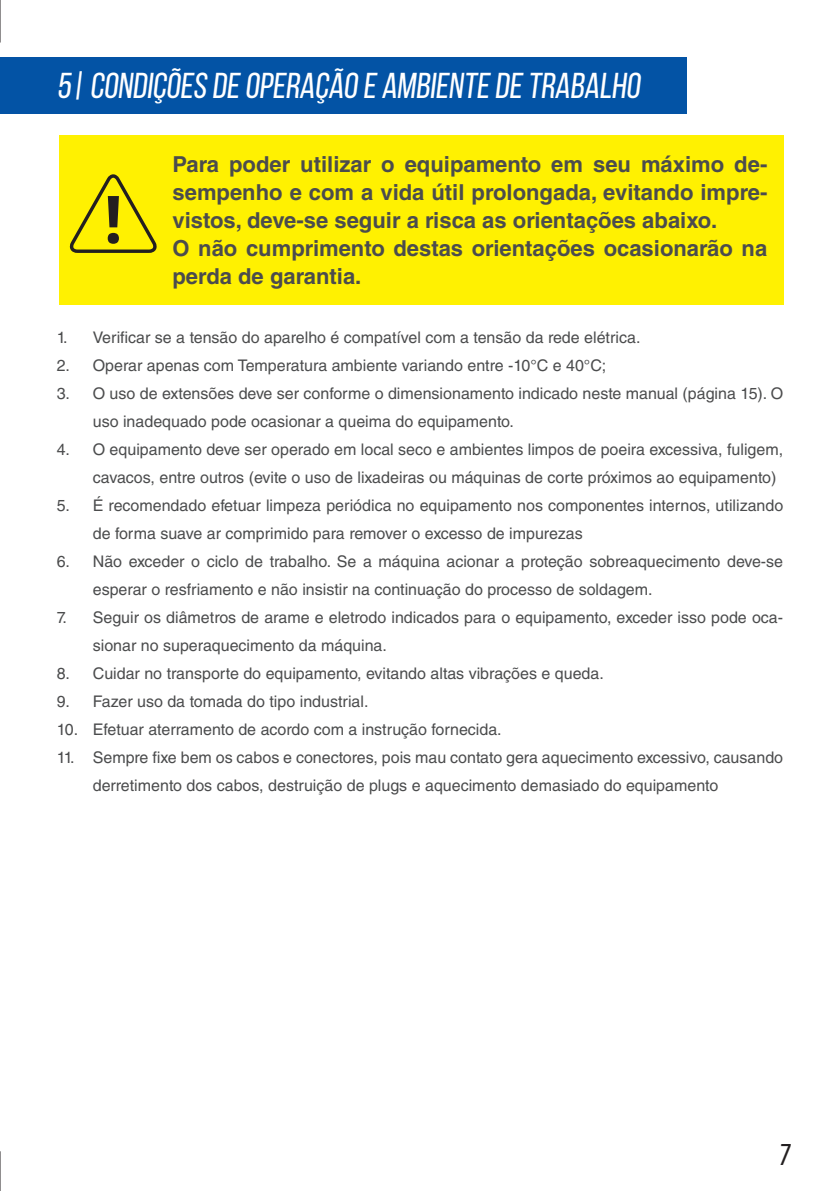
<style>
.page{position:relative;width:840px;height:1191px;background:#fff}
.page>*{position:absolute;margin:0;border:0;box-sizing:border-box;transform-origin:0 0}
.t1{font:36px "Bebas Neue";color:#fff}
.t2{font:30px "Bebas Neue";color:#231f20}
.t3{font:700 22px/28px "Helvetica LT Std";color:#4b4c4d;text-align:justify}
.t4{font:16px/28px "Helvetica LT Std";color:#4b4c4d}
</style>
<div class="page">
<hr style="left:0;top:0;width:1px;height:43px;background:#231f20">
<hr style="left:0;top:1151px;width:1px;height:40px;background:#231f20">
<div style="left:59px;top:135px;width:723px;height:170px;background:#fff101"></div>
<div style="left:0;top:57px;width:686px;height:56px;background:#0353a5"></div>
<svg style="left:69px;top:175px;width:88px;height:78px"></svg>
<p class="t1" style="left:57px;top:66px;width:589px">5| CONDIÇÕES DE OPERAÇÃO E AMBIENTE DE TRABALHO</p>
<p class="t3" style="left:172px;top:150px;width:596px">Para poder utilizar o equipamento em seu máximo de&shy;sempenho e com a vida útil prolongada, evitando impre&shy;vistos, deve-se seguir a risca as orientações abaixo.</p>
<p class="t3" style="left:172px;top:234px;width:596px">O não cumprimento destas orientações ocasionarão na perda de garantia.</p>
<p class="t4" style="left:57px;top:323px;width:585px">1. Verificar se a tensão do aparelho é compatível com a tensão da rede elétrica.</p>
<p class="t4" style="left:57px;top:351px;width:551px">2. Operar apenas com Temperatura ambiente variando entre -10°C e 40°C;</p>
<p class="t4" style="left:93px;top:379px;width:691px;text-indent:-36px">3. O uso de extensões deve ser conforme o dimensionamento indicado neste manual (página 15). O uso inadequado pode ocasionar a queima do equipamento.</p>
<p class="t4" style="left:93px;top:435px;width:691px;text-indent:-36px">4. O equipamento deve ser operado em local seco e ambientes limpos de poeira excessiva, fuligem, cavacos, entre outros (evite o uso de lixadeiras ou máquinas de corte próximos ao equipamento)</p>
<p class="t4" style="left:93px;top:491px;width:691px;text-indent:-36px">5. É recomendado efetuar limpeza periódica no equipamento nos componentes internos, utilizando de forma suave ar comprimido para remover o excesso de impurezas</p>
<p class="t4" style="left:93px;top:547px;width:691px;text-indent:-36px">6. Não exceder o ciclo de trabalho. Se a máquina acionar a proteção sobreaquecimento deve-se esperar o resfriamento e não insistir na continuação do processo de soldagem.</p>
<p class="t4" style="left:93px;top:603px;width:691px;text-indent:-36px">7. Seguir os diâmetros de arame e eletrodo indicados para o equipamento, exceder isso pode oca&shy;sionar no superaquecimento da máquina.</p>
<p class="t4" style="left:57px;top:659px;width:548px">8. Cuidar no transporte do equipamento, evitando altas vibrações e queda.</p>
<p class="t4" style="left:57px;top:687px;width:313px">9. Fazer uso da tomada do tipo industrial.</p>
<p class="t4" style="left:57px;top:715px;width:446px">10. Efetuar aterramento de acordo com a instrução fornecida.</p>
<p class="t4" style="left:93px;top:743px;width:691px;text-indent:-36px">11. Sempre fixe bem os cabos e conectores, pois mau contato gera aquecimento excessivo, causando derretimento dos cabos, destruição de plugs e aquecimento demasiado do equipamento</p>
<h2 class="t2" style="left:777px;top:1138px;width:17px">7</h2>
</div>
